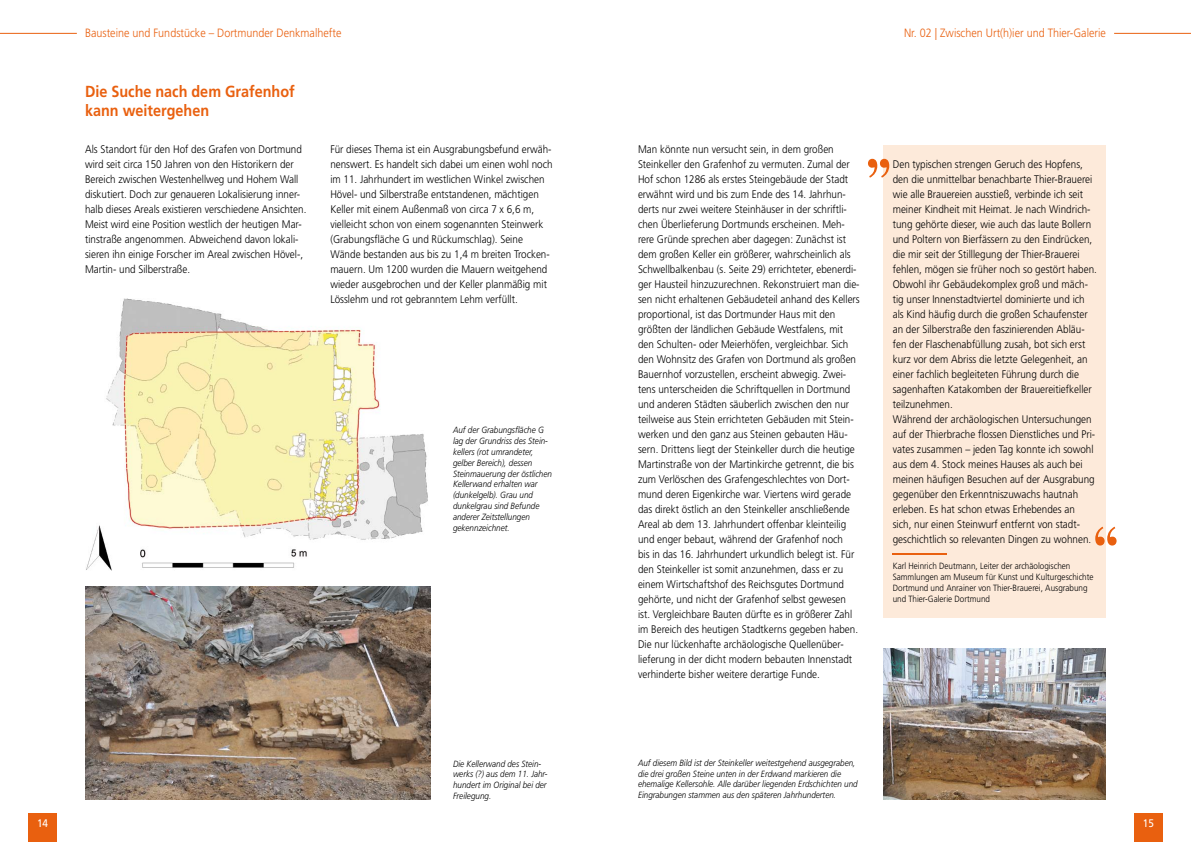
<style>
.page{position:relative;width:1191px;height:842px;background:#fff}
.page>*{position:absolute;margin:0;border:0;box-sizing:border-box;transform-origin:0 0}
.t1{font:700 16px/19.2px "Frutiger LT";color:#e9600f;scale:.9 1}
.t2{font:300 12px "Frutiger LT";color:#e9600f;scale:.9 1}
.t3{font:300 11px/15px "Frutiger LT";color:#000;scale:.9 1}
.t4{font:11px "Frutiger LT";color:#fff;scale:.9 1}
.t5{font:italic 300 9px/10.8px "Frutiger LT";color:#000;scale:.9 1}
.t6{font:300 9px/10.8px "Frutiger LT";color:#000;scale:.9 1}
</style>
<div class="page">
<img style="left:86px;top:298px;width:342px;height:273px">
<img style="left:85px;top:586px;width:345px;height:213px">
<div style="left:883px;top:146px;width:223px;height:472px;background:#fdeada"></div>
<svg style="left:1095px;top:527px;width:21px;height:18px"></svg>
<svg style="left:868px;top:159px;width:21px;height:19px"></svg>
<hr style="left:892px;top:553px;width:54px;height:2px;background:#e9600f">
<img style="left:883px;top:648px;width:223px;height:151px">
<div style="left:28px;top:813px;width:29px;height:29px;background:#e9600f"></div>
<div style="left:1134px;top:813px;width:28px;height:29px;background:#e9600f"></div>
<hr style="left:0;top:33px;width:77px;height:1px;background:#e9600f">
<hr style="left:1114px;top:33px;width:77px;height:1px;background:#e9600f">
<p class="t2" style="left:85px;top:26px;width:286px">Bausteine und Fundstücke – Dortmunder Denkmalhefte</p>
<p class="t2" style="left:904px;top:26px;width:226px">Nr. 02 | Zwischen Urt(h)ier und Thier-Galerie</p>
<h1 class="t1" style="left:85px;top:82px;width:234px">Die Suche nach dem Grafenhof kann weitergehen</h1>
<p class="t3" style="left:85px;top:142px;width:247px">Als Standort für den Hof des Grafen von Dortmund wird seit circa 150 Jahren von den Historikern der Bereich zwischen Westenhellweg und Hohem Wall diskutiert. Doch zur genaueren Lokalisierung inner&shy;halb dieses Areals existieren verschiedene Ansichten.<br>Meist wird eine Position westlich der heutigen Mar&shy;tinstraße angenommen. Abweichend davon lokali&shy;sieren ihn einige Forscher im Areal zwischen Hövel-, Martin- und Silberstraße.</p>
<p class="t3" style="left:638px;top:142px;width:248px">Man könnte nun versucht sein, in dem großen Steinkeller den Grafenhof zu vermuten. Zumal der Hof schon 1286 als erstes Steingebäude der Stadt erwähnt wird und bis zum Ende des 14. Jahrhun&shy;derts nur zwei weitere Steinhäuser in der schriftli&shy;chen Überlieferung Dortmunds erscheinen. Meh&shy;rere Gründe sprechen aber dagegen: Zunächst ist dem großen Keller ein größerer, wahrscheinlich als Schwellbalkenbau (s. Seite 29) errichteter, ebenerdi&shy;ger Hausteil hinzuzurechnen. Rekonstruiert man die&shy;sen nicht erhaltenen Gebäudeteil anhand des Kellers proportional, ist das Dortmunder Haus mit den größten der ländlichen Gebäude Westfalens, mit den Schulten- oder Meierhöfen, vergleichbar. Sich den Wohnsitz des Grafen von Dortmund als großen Bauernhof vorzustellen, erscheint abwegig. Zwei&shy;tens unterscheiden die Schriftquellen in Dortmund und anderen Städten säuberlich zwischen den nur teilweise aus Stein errichteten Gebäuden mit Stein&shy;werken und den ganz aus Steinen gebauten Häu&shy;sern. Drittens liegt der Steinkeller durch die heutige Martinstraße von der Martinkirche getrennt, die bis zum Verlöschen des Grafengeschlechtes von Dort&shy;mund deren Eigenkirche war. Viertens wird gerade das direkt östlich an den Steinkeller anschließende Areal ab dem 13. Jahrhundert offenbar kleinteilig und enger bebaut, während der Grafenhof noch<br>bis in das 16. Jahrhundert urkundlich belegt ist. Für den Steinkeller ist somit anzunehmen, dass er zu einem Wirtschaftshof des Reichsgutes Dortmund gehörte, und nicht der Grafenhof selbst gewesen ist. Vergleichbare Bauten dürfte es in größerer Zahl im Bereich des heutigen Stadtkerns gegeben haben.<br>Die nur lückenhafte archäologische Quellenüber&shy;lieferung in der dicht modern bebauten Innenstadt verhinderte bisher weitere derartige Funde.</p>
<p class="t3" style="left:330px;top:142px;width:248px">Für dieses Thema ist ein Ausgrabungsbefund erwäh&shy;nenswert. Es handelt sich dabei um einen wohl noch im 11. Jahrhundert im westlichen Winkel zwischen Hövel- und Silberstraße entstandenen, mächtigen Keller mit einem Außenmaß von circa 7 x 6,6 m, vielleicht schon von einem sogenannten Steinwerk (Grabungsfläche G und Rückumschlag). Seine Wände bestanden aus bis zu 1,4 m breiten Trocken&shy;mauern. Um 1200 wurden die Mauern weitgehend wieder ausgebrochen und der Keller planmäßig mit Lösslehm und rot gebranntem Lehm verfüllt.</p>
<p class="t5" style="left:453px;top:425px;width:112px">Auf der Grabungsfläche G lag der Grundriss des Stein&shy;kellers (rot umrandeter, gelber Bereich), dessen<br>Steinmauerung der östlichen<br>Kellerwand erhalten war (dunkelgelb). Grau und dunkelgrau sind Befunde anderer Zeitstellungen gekennzeichnet.</p>
<p class="t5" style="left:453px;top:758px;width:107px">Die Kellerwand des Stein&shy;werks (?) aus dem 11. Jahr&shy;hundert im Original bei der<br>Freilegung.</p>
<p class="t5" style="left:638px;top:757px;width:246px">Auf diesem Bild ist der Steinkeller weitestgehend ausgegraben, die drei großen Steine unten in der Erdwand markieren die ehemalige Kellersohle. Alle darüber liegenden Erdschichten und Eingrabungen stammen aus den späteren Jahrhunderten.</p>
<p class="t3" style="left:892px;top:157px;width:228px">Den typischen strengen Geruch des Hopfens, den die unmittelbar benachbarte Thier-Brauerei wie alle Brauereien ausstieß, verbinde ich seit meiner Kindheit mit Heimat. Je nach Windrich&shy;tung gehörte dieser, wie auch das laute Bollern und Poltern von Bierfässern zu den Eindrücken, die mir seit der Stilllegung der Thier-Brauerei fehlen, mögen sie früher noch so gestört haben.<br>Obwohl ihr Gebäudekomplex groß und mäch&shy;tig unser Innenstadtviertel dominierte und ich als Kind häufig durch die großen Schaufenster an der Silberstraße den faszinierenden Abläu&shy;fen der Flaschenabfüllung zusah, bot sich erst kurz vor dem Abriss die letzte Gelegenheit, an einer fachlich begleiteten Führung durch die sagenhaften Katakomben der Brauereitiefkeller teilzunehmen.<br>Während der archäologischen Untersuchungen auf der Thierbrache flossen Dienstliches und Pri&shy;vates zusammen – jeden Tag konnte ich sowohl aus dem 4. Stock meines Hauses als auch bei meinen häufigen Besuchen auf der Ausgrabung gegenüber den Erkenntniszuwachs hautnah erleben. Es hat schon etwas Erhebendes an<br>sich, nur einen Steinwurf entfernt von stadt&shy;geschichtlich so relevanten Dingen zu wohnen.</p>
<p class="t6" style="left:892px;top:561px;width:225px">Karl Heinrich Deutmann, Leiter der archäologischen Sammlungen am Museum für Kunst und Kulturgeschichte Dortmund und Anrainer von Thier-Brauerei, Ausgrabung und Thier-Galerie Dortmund</p>
<p class="t4" style="left:37px;top:817px;width:14px">14</p>
<p class="t4" style="left:1142px;top:817px;width:14px">15</p>
</div>
